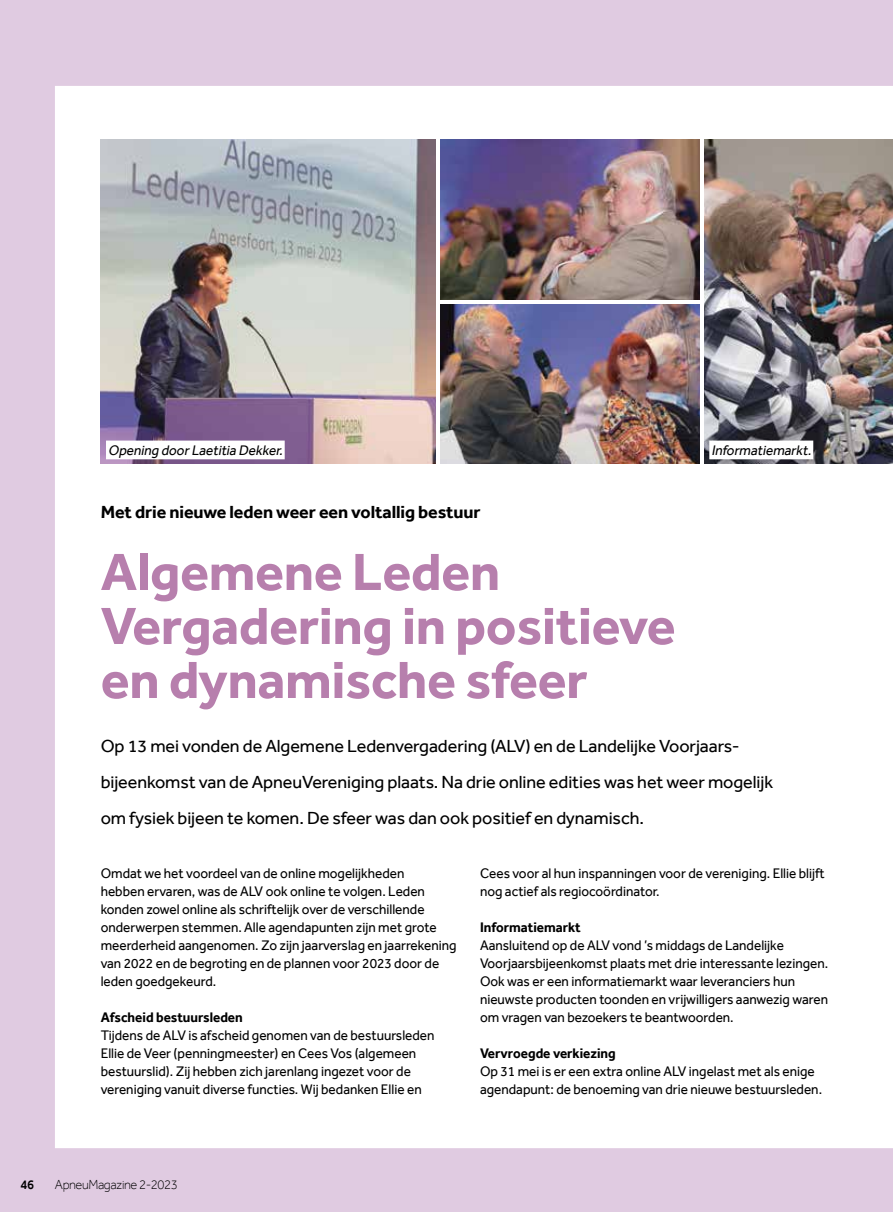
<style>
.page{position:relative;width:893px;height:1212px;background:#e0cbe1}
.page>*{position:absolute;margin:0;border:0;box-sizing:border-box;transform-origin:0 0}
.t1{font:700 54px/54px "Effra";letter-spacing:-.005em;color:#b77fad}
.t2{font:18px/36px "Effra";letter-spacing:-.005em;color:#000}
.t3{font:700 18px "Effra";letter-spacing:-.005em;color:#000}
.t4{font:14.25px/18px "Effra";color:#000;scale:.95 1}
.t5{font:700 14.25px "Effra";color:#000;scale:.95 1}
.t6{font:italic 14.25px "Effra";color:#000;scale:.95 1}
.t7{font:300 13.5px "Effra";letter-spacing:-.03em;color:#000;scale:.95 1}
.t8{font:500 13.5px "Effra";color:#000;scale:.95 1}
</style>
<div class="page">
<div style="left:55px;top:86px;width:838px;height:1062px;background:#fff"></div>
<img style="left:101px;top:140px;width:335px;height:324px">
<img style="left:704px;top:140px;width:189px;height:324px">
<img style="left:440px;top:140px;width:260px;height:160px">
<img style="left:440px;top:304px;width:260px;height:160px">
<div style="left:709px;top:441px;width:104px;height:18px;background:#fff"></div>
<div style="left:106px;top:441px;width:179px;height:18px;background:#fff"></div>
<p class="t6" style="left:108px;top:442px;width:188px">Opening doorLaetitia Dekker.</p>
<p class="t6" style="left:711px;top:442px;width:109px">Informatiemarkt.</p>
<p class="t3" style="left:101px;top:501px;width:381px">Met drie nieuwe leden weer een voltallig bestuur</p>
<h1 class="t1" style="left:101px;top:544px;width:576px">Algemene Leden<br>Vergadering in positieve en dynamische sfeer</h1>
<p class="t2" style="left:101px;top:728px;width:674px">Op 13 mei vonden de Algemene Ledenvergadering (ALV) en de Landelijke Voorjaars&shy;bijeenkomst van de ApneuVereniging plaats. Na drie online edities was het weer mogelijk om fysiek bijeen te komen. De sfeer was dan ook positief en dynamisch.</p>
<p class="t4" style="left:101px;top:864px;width:376px">Omdat we het voordeel van de online mogelijkheden<br>hebben ervaren, was de ALV ook online te volgen. Leden konden zowel online als schriftelijk over de verschillende onderwerpen stemmen. Alle agendapunten zijn met grote meerderheid aangenomen. Zo zijn jaarverslag en jaarrekening van 2022 en de begroting en de plannen voor 2023 door de leden goedgekeurd.</p>
<p class="t5" style="left:101px;top:1008px;width:151px">Afscheid bestuursleden</p>
<p class="t4" style="left:101px;top:1026px;width:353px">Tijdens de ALV is afscheid genomen van de bestuursleden Ellie de Veer (penningmeester) en Cees Vos (algemeen bestuurslid). Zij hebben zich jarenlang ingezet voor de vereniging vanuit diverse functies. Wij bedanken Ellie en</p>
<p class="t4" style="left:480px;top:864px;width:364px">Cees voor al hun inspanningen voor de vereniging. Ellie blijft nog actief als regiocoördinator.</p>
<p class="t5" style="left:480px;top:918px;width:108px">Informatiemarkt</p>
<p class="t4" style="left:480px;top:936px;width:368px">Aansluitend op de ALV vond ’s middags de Landelijke Voorjaarsbijeenkomst plaats met drie interessante lezingen.<br>Ook was er een informatiemarkt waar leveranciers hun nieuwste producten toonden en vrijwilligers aanwezig waren om vragen van bezoekers te beantwoorden.</p>
<p class="t5" style="left:480px;top:1044px;width:144px">Vervroegde verkiezing</p>
<p class="t4" style="left:480px;top:1062px;width:362px">Op 31 mei is er een extra online ALV ingelast met als enige agendapunt: de benoeming van drie nieuwe bestuursleden.</p>
<p class="t8" style="left:21px;top:1176px;width:16px">46</p>
<p class="t7" style="left:55px;top:1176px;width:131px">ApneuMagazine 2-2023</p>
</div>
